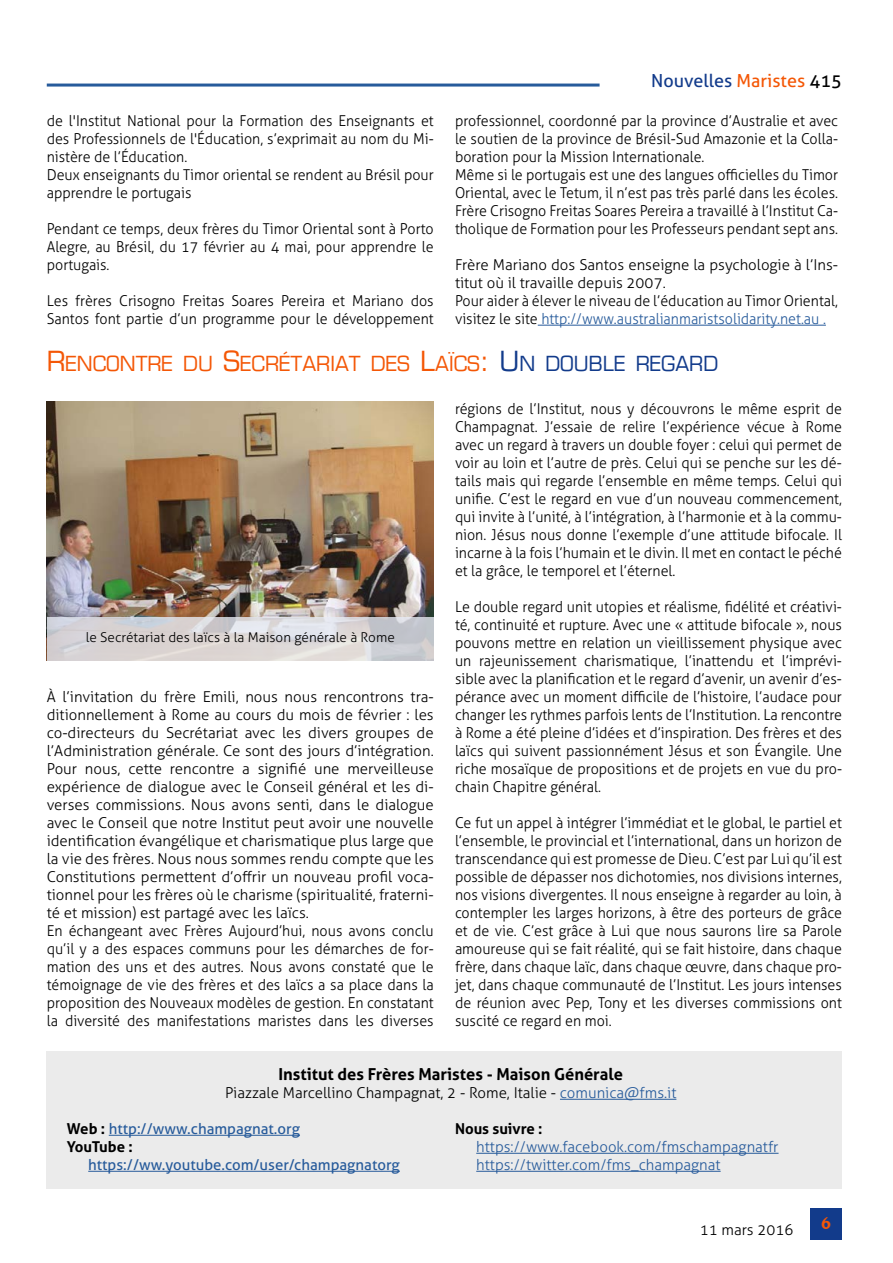
<style>
.page{position:relative;width:893px;height:1263px;background:#fff}
.page>*{position:absolute;margin:0;border:0;box-sizing:border-box;transform-origin:0 0}
.t1{font:20.25px "Eurostile";color:#f45706}
.t2{font:18px "Aller";color:#123b8b}
.t3{font:700 18px "Novarese IT Cby BT";color:#f45706}
.t4{font:700 16.5px "Aller";color:#000}
.t5{font:300 15px/18px "Aller";color:#000;text-align:justify;scale:.95 1}
.t6{font:300 15px/18px "Aller";color:#000}
.t7{font:15px/18px "Aller";color:#275b9b}
.t8{font:300 15px/18px "Aller";color:#275b9b}
.t9{font:700 15px "Aller";color:#000}
.t10{font:300 13.5px "Aller";color:#000}
.s1{color:#f45706}
.s2{color:#000}
.s3{color:#275b9b}
.s4{font-size:27px}
.s5{font-size:27px;color:#123b8b}
.s6{color:#123b8b}
.s7{font-weight:700;color:#000}
</style>
<div class="page">
<hr style="left:47px;top:84px;width:553px;height:3px;background:#275b9b">
<div style="left:810px;top:1208px;width:32px;height:31px;background:#123b8b"></div>
<div style="left:47px;top:1051px;width:795px;height:138px;background:#ebebeb"></div>
<hr style="left:560px;top:1099px;width:116px;height:1px;background:#275b9b">
<hr style="left:109px;top:1135px;width:191px;height:1px;background:#275b9b">
<hr style="left:88px;top:1171px;width:312px;height:1px;background:#275b9b">
<hr style="left:476px;top:1153px;width:302px;height:1px;background:#275b9b">
<hr style="left:476px;top:1171px;width:245px;height:1px;background:#275b9b">
<img style="left:47px;top:401px;width:387px;height:216px">
<svg style="left:47px;top:617px;width:387px;height:44px;background:#d7d4d6"></svg>
<hr style="left:538px;top:325px;width:288px;height:1px;background:#275b9b">
<p class="t5" style="left:47px;top:112px;width:409px;text-align:left">de l'Institut National pour la Formation des Enseignants et des Professionnels de l'Éducation, s’exprimait au nom du Mi&shy;nistère de l’Éducation.<br>Deux enseignants du Timor oriental se rendent au Brésil pour apprendre le portugais</p>
<p class="t5" style="left:47px;top:220px;width:409px">Pendant ce temps, deux frères du Timor Oriental sont à Porto Alegre, au Brésil, du 17 février au 4 mai, pour apprendre le portugais.</p>
<p class="t5" style="left:47px;top:292px;width:409px">Les frères Crisogno Freitas Soares Pereira et Mariano dos<br>Santos font partie d’un programme pour le développement</p>
<p class="t2" style="left:651px;top:69px;width:192px">Nouvelles <span class="s1">Maristes</span> <span class="s2">415</span></p>
<p class="t5" style="left:455px;top:112px;width:405px;text-align:left">professionnel, coordonné par la province d’Australie et avec le soutien de la province de Brésil-Sud Amazonie et la Colla&shy;boration pour la Mission Internationale.<br>Même si le portugais est une des langues officielles du Timor Oriental, avec le Tetum, il n’est pas très parlé dans les écoles.<br>Frère Crisogno Freitas Soares Pereira a travaillé à l’Institut Ca&shy;tholique de Formation pour les Professeurs pendant sept ans.</p>
<p class="t6" style="left:455px;top:256px;width:385px">Frère Mariano dos Santos enseigne la psychologie à l’Ins&shy;titut où il travaille depuis 2007.<br>Pour aider à élever le niveau de l’éducation au Timor Oriental, visitez le site <span class="s3">http://www.australianmaristsolidarity.net.au .</span></p>
<h1 class="t1" style="left:47px;top:351px;width:673px"><span class="s4">R</span>ENCONTRE DU <span class="s4">S</span>ECRÉTARIAT DES <span class="s4">L</span>AÏCS<span class="s4">:</span> <span class="s5">U</span><span class="s6">N DOUBLE REGARD</span></h1>
<p class="t10" style="left:86px;top:629px;width:311px">le Secrétariat des laïcs à la Maison générale à Rome</p>
<p class="t6" style="left:47px;top:688px;width:389px">À l’invitation du frère Emili, nous nous rencontrons tra&shy;ditionnellement à Rome au cours du mois de février : les co-directeurs du Secrétariat avec les divers groupes de l’Administration générale. Ce sont des jours d’intégration.<br>Pour nous, cette rencontre a signifié une merveilleuse expérience de dialogue avec le Conseil général et les di&shy;verses commissions. Nous avons senti, dans le dialogue avec le Conseil que notre Institut peut avoir une nouvelle identification évangélique et charismatique plus large que la vie des frères. Nous nous sommes rendu compte que les Constitutions permettent d’offrir un nouveau profil voca&shy;tionnel pour les frères où le charisme (spiritualité, fraterni&shy;té et mission) est partagé avec les laïcs.<br>En échangeant avec Frères Aujourd’hui, nous avons conclu qu’il y a des espaces communs pour les démarches de for&shy;mation des uns et des autres. Nous avons constaté que le témoignage de vie des frères et des laïcs a sa place dans la proposition des Nouveaux modèles de gestion. En constatant la diversité des manifestations maristes dans les diverses</p>
<p class="t5" style="left:455px;top:400px;width:409px">régions de l’Institut, nous y découvrons le même esprit de Champagnat. J’essaie de relire l’expérience vécue à Rome avec un regard à travers un double foyer : celui qui permet de voir au loin et l’autre de près. Celui qui se penche sur les dé&shy;tails mais qui regarde l’ensemble en même temps. Celui qui unifie. C’est le regard en vue d’un nouveau commencement, qui invite à l’unité, à l’intégration, à l’harmonie et à la commu&shy;nion. Jésus nous donne l’exemple d’une attitude bifocale. Il incarne à la fois l’humain et le divin. Il met en contact le péché et la grâce, le temporel et l’éternel.</p>
<p class="t5" style="left:455px;top:598px;width:409px">Le double regard unit utopies et réalisme, fidélité et créativi&shy;té, continuité et rupture. Avec une « attitude bifocale », nous pouvons mettre en relation un vieillissement physique avec un rajeunissement charismatique, l’inattendu et l’imprévi&shy;sible avec la planification et le regard d’avenir, un avenir d’es&shy;pérance avec un moment difficile de l’histoire, l’audace pour changer les rythmes parfois lents de l’Institution. La rencontre à Rome a été pleine d’idées et d’inspiration. Des frères et des laïcs qui suivent passionnément Jésus et son Évangile. Une riche mosaïque de propositions et de projets en vue du pro&shy;chain Chapitre général.</p>
<p class="t5" style="left:455px;top:814px;width:409px">Ce fut un appel à intégrer l’immédiat et le global, le partiel et l’ensemble, le provincial et l’international, dans un horizon de transcendance qui est promesse de Dieu. C’est par Lui qu’il est possible de dépasser nos dichotomies, nos divisions internes, nos visions divergentes. Il nous enseigne à regarder au loin, à contempler les larges horizons, à être des porteurs de grâce et de vie. C’est grâce à Lui que nous saurons lire sa Parole amoureuse qui se fait réalité, qui se fait histoire, dans chaque frère, dans chaque laïc, dans chaque œuvre, dans chaque pro&shy;jet, dans chaque communauté de l’Institut. Les jours intenses de réunion avec Pep, Tony et les diverses commissions ont suscité ce regard en moi.</p>
<p class="t4" style="left:278px;top:1064px;width:346px">Institut des Frères Maristes - Maison Générale</p>
<p class="t6" style="left:225px;top:1084px;width:453px">Piazzale Marcellino Champagnat, 2 - Rome, Italie - <span class="s3">comunica@fms.it</span></p>
<p class="t7" style="left:67px;top:1120px;width:235px"><span class="s7">Web :</span> http://www.champagnat.org<br><span class="s7">YouTube :</span></p>
<p class="t7" style="left:88px;top:1156px;width:313px">https://ww.youtube.com/user/champagnatorg</p>
<p class="t9" style="left:455px;top:1119px;width:89px">Nous suivre :</p>
<p class="t8" style="left:476px;top:1138px;width:304px">https://www.facebook.com/fmschampagnatfr https://twitter.com/fms_champagnat</p>
<p class="t6" style="left:700px;top:1220px;width:95px">11 mars 2016</p>
<p class="t3" style="left:821px;top:1212px;width:12px">6</p>
</div>
